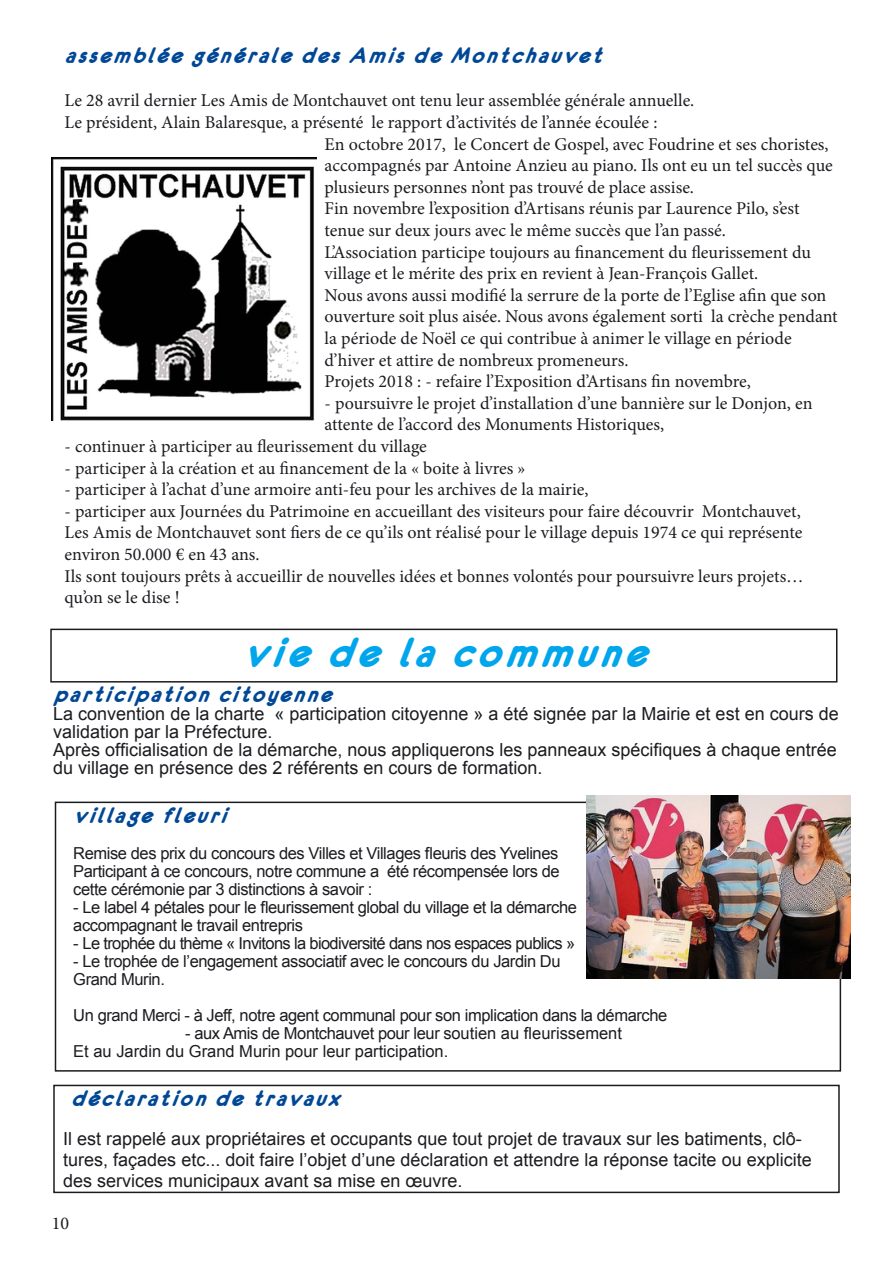
<style>
.page{position:relative;width:893px;height:1263px;background:#fff}
.page>*{position:absolute;margin:0;border:0;box-sizing:border-box;transform-origin:0 0}
.t1{font:italic 45px "Eurofurencebold";color:#00a6eb}
.t2{font:italic 24px "Eurofurencebold";color:#004896}
.t3{font:18px/21.6px "Minion Pro";color:#1b1c20}
.t4{font:18px/18px "Arial";color:#1b1c20}
.t5{font:16.5px/18px "Arial";letter-spacing:-.025em;color:#1b1c20}
.t6{font:16.5px/18px "Arial";color:#1b1c20}
</style>
<div class="page">
<div style="left:55px;top:801px;width:786px;height:270px;border:2px solid #1b1c20"></div>
<img style="left:586px;top:795px;width:264px;height:183px">
<img style="left:51px;top:157px;width:265px;height:264px">
<div style="left:53px;top:1085px;width:787px;height:108px;border:2px solid #1b1c20"></div>
<div style="left:50px;top:629px;width:787px;height:53px;border:2px solid #1b1c20"></div>
<h2 class="t2" style="left:65px;top:43px;width:547px">assemblée générale desAmisde Montchauvet</h2>
<p class="t3" style="left:65px;top:90px;width:631px">Le 28 avril dernier Les Amis de Montchauvet ont tenu leur assemblée générale annuelle.</p>
<p class="t3" style="left:65px;top:112px;width:594px">Le président, Alain Balaresque, a présenté le rapport d’activités de l’année écoulée :</p>
<p class="t3" style="left:325px;top:133px;width:506px">En octobre 2017, le Concert de Gospel, avec Foudrine et ses choristes,</p>
<p class="t3" style="left:325px;top:155px;width:510px">accompagnés par Antoine Anzieu au piano. Ils ont eu un tel succès que</p>
<p class="t3" style="left:325px;top:176px;width:371px">plusieurs personnes n’ont pas trouvé de place assise.</p>
<p class="t3" style="left:325px;top:198px;width:476px">Fin novembre l’exposition d’Artisans réunis par Laurence Pilo, s’est</p>
<p class="t3" style="left:325px;top:220px;width:403px">tenue sur deux jours avec le même succès que l’an passé.</p>
<p class="t3" style="left:325px;top:241px;width:488px">L’Association participe toujours au financement du fleurissement du</p>
<p class="t3" style="left:325px;top:263px;width:435px">village et le mérite des prix en revient à Jean-François Gallet.</p>
<p class="t3" style="left:325px;top:284px;width:503px">Nous avons aussi modifié la serrure de la porte de l’Eglise afin que son</p>
<p class="t3" style="left:325px;top:306px;width:515px">ouverture soit plus aisée. Nous avons également sorti la crèche pendant</p>
<p class="t3" style="left:325px;top:328px;width:469px">la période de Noël ce qui contribue à animer le village en période</p>
<p class="t3" style="left:325px;top:349px;width:305px">d’hiver et attire de nombreux promeneurs.</p>
<p class="t3" style="left:325px;top:371px;width:428px">Projets 2018 : - refaire l’Exposition d’Artisans fin novembre,</p>
<p class="t3" style="left:325px;top:392px;width:489px">- poursuivre le projet d’installation d’une bannière sur le Donjon, en attente de l’accord des Monuments Historiques,</p>
<p class="t3" style="left:65px;top:436px;width:364px">- continuer à participer au fleurissement du village</p>
<p class="t3" style="left:65px;top:457px;width:462px">- participer à la création et au financement de la « boite à livres »</p>
<p class="t3" style="left:65px;top:479px;width:525px">- participer à l’achat d’une armoire anti-feu pour les archives de la mairie,</p>
<p class="t3" style="left:65px;top:500px;width:741px">- participer aux Journées du Patrimoine en accueillant des visiteurs pour faire découvrir Montchauvet, Les Amis de Montchauvet sont fiers de ce qu’ils ont réalisé pour le village depuis 1974 ce qui représente environ 50.000 € en 43 ans.<br>Ils sont toujours prêts à accueillir de nouvelles idées et bonnes volontés pour poursuivre leurs projets… qu’on se le dise !</p>
<h1 class="t1" style="left:242px;top:630px;width:422px">vie de lacommune</h1>
<h2 class="t2" style="left:53px;top:682px;width:288px">participation citoyenne</h2>
<p class="t4" style="left:53px;top:704px;width:787px">La convention de la charte « participation citoyenne » a été signée par la Mairie et est en cours de validation par la Préfecture.<br>Après officialisation de la démarche, nous appliquerons les panneaux spécifiques à chaque entrée du village en présence des 2 référents en cours de formation.</p>
<h2 class="t2" style="left:73px;top:803px;width:163px">village fleuri</h2>
<p class="t5" style="left:73px;top:844px;width:488px;text-align:justify">Remise des prix du concours des Villes et Villages fleuris des Yvelines Participant à ce concours, notre commune a été récompensée lors de cette cérémonie par 3 distinctions à savoir :</p>
<p class="t5" style="left:73px;top:898px;width:505px">- Le label 4 pétales pour le fleurissement global du village et la démarche accompagnant le travail entrepris</p>
<p class="t5" style="left:73px;top:934px;width:503px">- Le trophée du thème « Invitons la biodiversité dans nos espaces publics »</p>
<p class="t5" style="left:73px;top:952px;width:489px">- Le trophée de l’engagement associatif avec le concours du Jardin Du<br>Grand Murin.</p>
<p class="t5" style="left:73px;top:1006px;width:596px">Un grand Merci - à Jeff, notre agent communal pour son implication dans la démarche</p>
<p class="t6" style="left:73px;top:1024px;width:550px;text-indent:112px">- aux Amis de Montchauvet pour leur soutien au fleurissement<br>Et au Jardin du Grand Murin pour leur participation.</p>
<h2 class="t2" style="left:71px;top:1086px;width:278px">déclaration de travaux</h2>
<p class="t4" style="left:63px;top:1128px;width:750px;line-height:21px">Il est rappelé aux propriétaires et occupants que tout projet de travaux sur les batiments, clô&shy;tures, façades etc... doit faire l’objet d’une déclaration et attendre la réponse tacite ou explicite des services municipaux avant sa mise en œuvre.</p>
<p class="t3" style="left:52px;top:1213px;width:19px">10</p>
</div>
